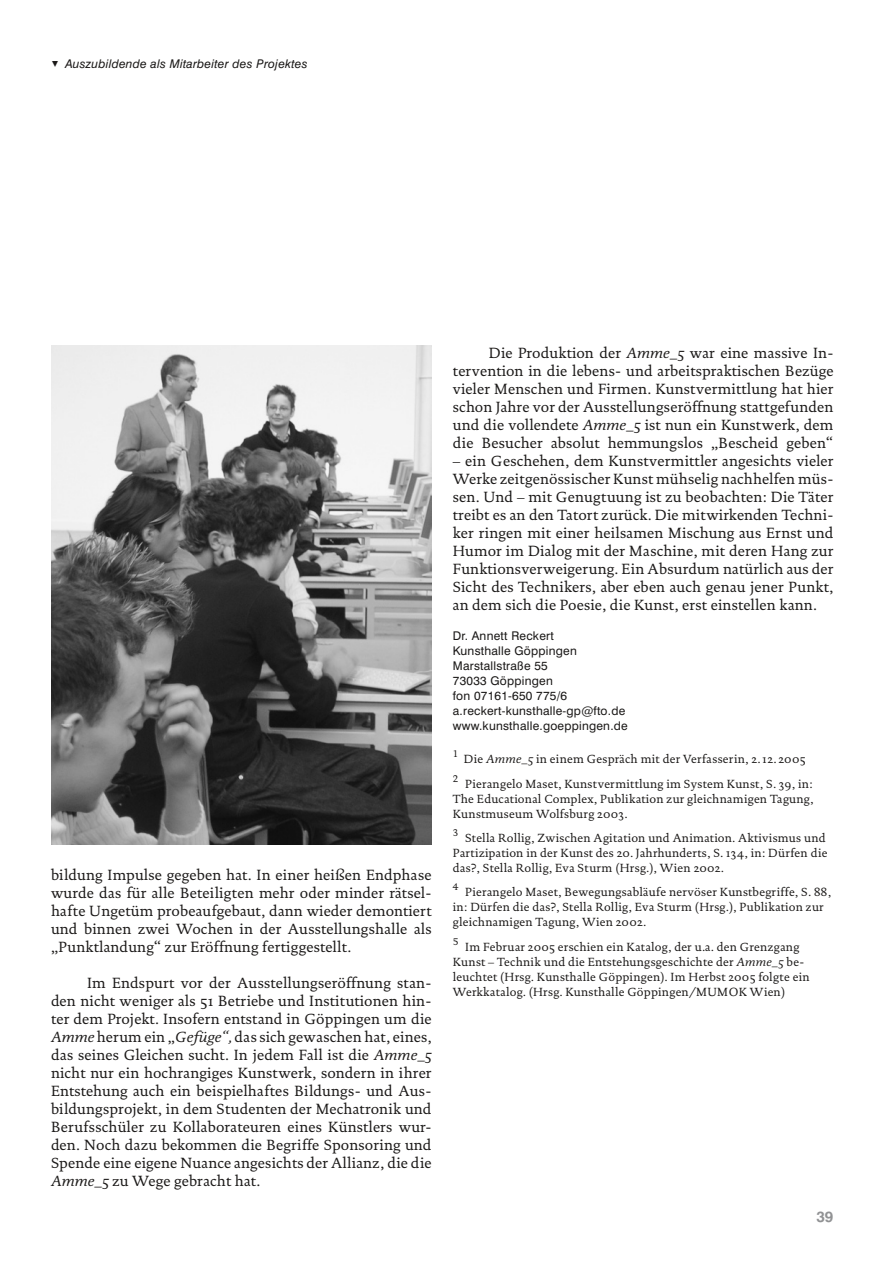
<style>
.page{position:relative;width:893px;height:1263px;background:#fff}
.page>*{position:absolute;margin:0;border:0;box-sizing:border-box;transform-origin:0 0}
.t1{font:15px/18px "DTL Documenta ST";letter-spacing:.01em;color:#1a1817;text-align:justify}
.t2{font:700 15px "Swiss 721 BT";color:#919294}
.t3{font:12px/15px "DTL Documenta ST";letter-spacing:.02em;color:#1a1817}
.t4{font:12px/15px "Swiss 721 BT";letter-spacing:.02em;color:#1a1817}
.t5{font:italic 12px "Swiss 721 BT";letter-spacing:.02em;color:#1a1817}
.t6{font:9.75px "DTL Documenta T";color:#1a1817}
.s1{font-style:italic}
</style>
<div class="page">
<img style="left:51px;top:346px;width:381px;height:498px">
<p class="t5" style="left:65px;top:57px;width:244px">Auszubildende als Mitarbeiter des Projektes</p>
<p class="t1" style="left:51px;top:866px;width:382px">bildung Impulse gegeben hat. In einer heißen Endphase wurde das für alle Beteiligten mehr oder minder rätsel&shy;hafte Ungetüm probeaufgebaut, dann wieder demontiert und binnen zwei Wochen in der Ausstellungshalle als „Punktlandung“ zur Eröffnung fertiggestellt.</p>
<p class="t1" style="left:51px;top:974px;width:382px;text-indent:36px">Im Endspurt vor der Ausstellungseröffnung stan&shy;den nicht weniger als 51 Betriebe und Institutionen hin&shy;ter dem Projekt. Insofern entstand in Göppingen um die <span class="s1">Amme</span> herum ein „<span class="s1">Gefüge“,</span> das sich gewaschen hat, eines, das seines Gleichen sucht. In jedem Fall ist die <span class="s1">Amme_5 </span>nicht nur ein hochrangiges Kunstwerk, sondern in ihrer Entstehung auch ein beispielhaftes Bildungs- und Aus&shy;bildungsprojekt, in dem Studenten der Mechatronik und Berufsschüler zu Kollaborateuren eines Künstlers wur&shy;den. Noch dazu bekommen die Begriffe Sponsoring und Spende eine eigene Nuance angesichts der Allianz, die die <span class="s1">Amme_5</span> zu Wege gebracht hat.</p>
<p class="t1" style="left:453px;top:344px;width:382px;text-indent:36px">Die Produktion der <span class="s1">Amme_5</span> war eine massive In&shy;tervention in die lebens- und arbeitspraktischen Bezüge vieler Menschen und Firmen. Kunstvermittlung hat hier schon Jahre vor der Ausstellungseröffnung stattgefunden und die vollendete <span class="s1">Amme_5</span> ist nun ein Kunstwerk, dem die Besucher absolut hemmungslos „Bescheid geben“</p>
<p class="t1" style="left:453px;top:452px;width:382px">– ein Geschehen, dem Kunstvermittler angesichts vieler Werke zeitgenössischer Kunst mühselig nachhelfen müs&shy;sen. Und – mit Genugtuung ist zu beobachten: Die Täter treibt es an den Tatort zurück. Die mitwirkenden Techni&shy;ker ringen mit einer heilsamen Mischung aus Ernst und Humor im Dialog mit der Maschine, mit deren Hang zur Funktionsverweigerung. Ein Absurdum natürlich aus der Sicht des Technikers, aber eben auch genau jener Punkt, an dem sich die Poesie, die Kunst, erst einstellen kann.</p>
<p class="t4" style="left:453px;top:628px;width:176px">Dr. Annett Reckert<br>Kunsthalle Göppingen<br>Marstallstraße 55<br>73033 Göppingen<br>fon 07161-650 775/6 a.reckert-kunsthalle-gp@fto.de www.kunsthalle.goeppingen.de</p>
<p class="t6" style="left:453px;top:748px;width:7px">1</p>
<p class="t3" style="left:464px;top:752px;width:343px">Die <span class="s1">Amme_5</span> in einem Gespräch mit der Verfasserin, 2.12. 2005</p>
<p class="t6" style="left:453px;top:772px;width:7px">2</p>
<p class="t3" style="left:453px;top:776px;width:362px;text-align:justify;text-indent:12px">Pierangelo Maset, Kunstvermittlung im System Kunst, S. 39, in:<br>The Educational Complex, Publikation zur gleichnamigen Tagung, Kunstmuseum Wolfsburg 2003.</p>
<p class="t6" style="left:453px;top:827px;width:7px">3</p>
<p class="t3" style="left:453px;top:830px;width:376px;text-indent:12px">Stella Rollig, Zwischen Agitation und Animation. Aktivismus und<br>Partizipation in der Kunst des 20. Jahrhunderts, S. 134, in: Dürfen die das?, Stella Rollig, Eva Sturm (Hrsg.), Wien 2002.</p>
<p class="t6" style="left:453px;top:881px;width:7px">4</p>
<p class="t3" style="left:453px;top:885px;width:380px;text-indent:12px">Pierangelo Maset, Bewegungsabläufe nervöser Kunstbegriffe, S. 88, in: Dürfen die das?, Stella Rollig, Eva Sturm (Hrsg.), Publikation zur gleichnamigen Tagung, Wien 2002.</p>
<p class="t6" style="left:453px;top:936px;width:7px">5</p>
<p class="t3" style="left:453px;top:939px;width:358px;text-indent:12px">Im Februar 2005 erschien ein Katalog, der u.a. den Grenzgang Kunst – Technik und die Entstehungsgeschichte der <span class="s1">Amme_5</span> be&shy;leuchtet (Hrsg. Kunsthalle Göppingen). Im Herbst 2005 folgte ein Werkkatalog. (Hrsg. Kunsthalle Göppingen/MUMOK Wien)</p>
<p class="t2" style="left:816px;top:1208px;width:19px">39</p>
</div>
